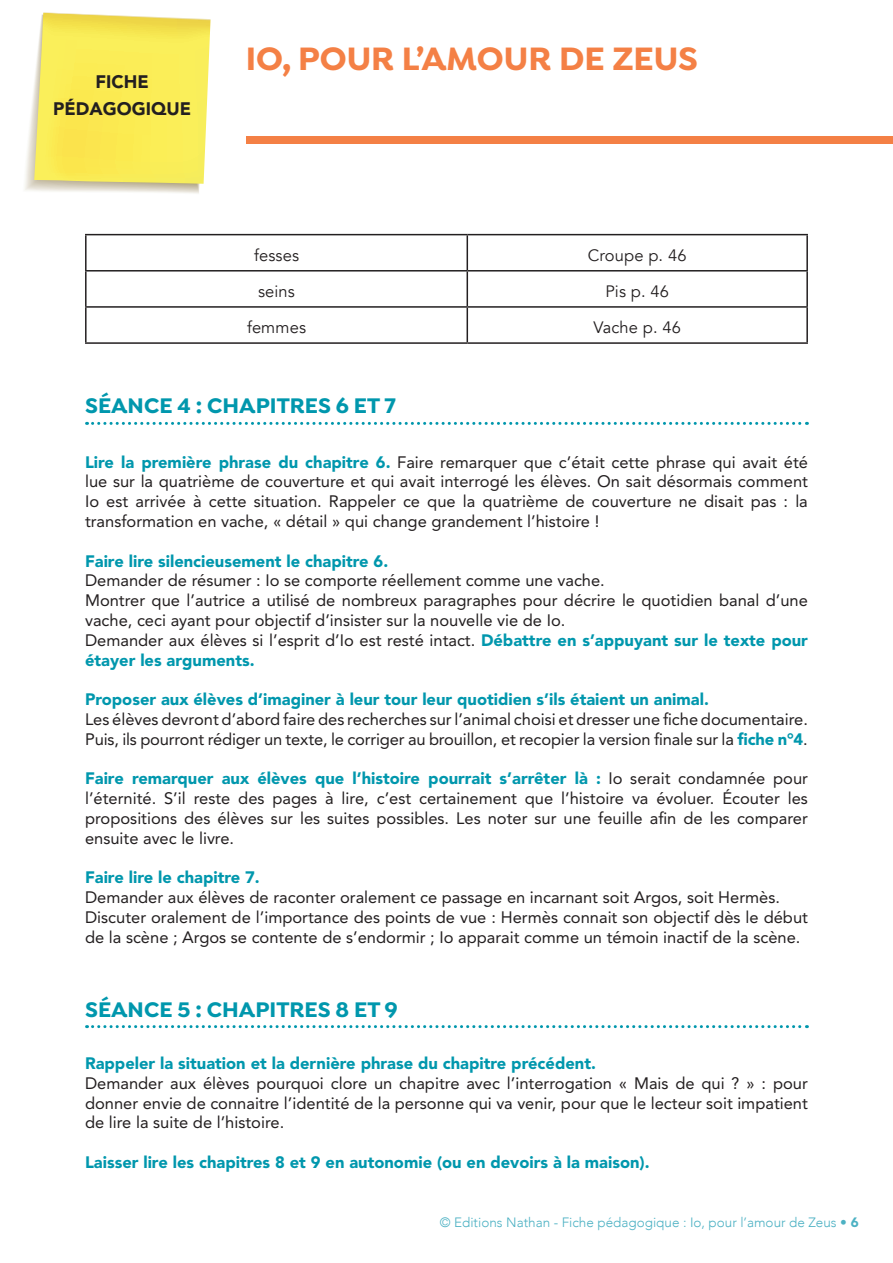
<style>
.page{position:relative;width:893px;height:1263px;background:#fff}
.page>*{position:absolute;margin:0;border:0;box-sizing:border-box;transform-origin:0 0}
.t1{font:700 34.5px "Isidora";color:#f48045}
.t2{font:700 22.5px "Isidora";color:#0097ad}
.t3{font:900 18px/27px "Avenir LT Std";color:#231f20;text-align:center}
.t4{font:16.5px/19.8px "Avenir LT Std";color:#231f20;text-align:justify}
.t5{font:900 16.5px "Avenir LT Std";color:#0097ad}
.t6{font:16.5px "Avenir";letter-spacing:.01em;color:#231f20}
.t7{font:300 13.5px "Avenir";color:#4cb1c3}
.s1{font-weight:900;color:#0097ad}
.s2{font-family:"Avenir LT Std";font-weight:900}
</style>
<div class="page">
<div style="left:246px;top:136px;width:647px;height:8px;background:#f48045"></div>
<svg style="left:25px;top:12px;width:186px;height:182px;background:#f7ea6d"></svg>
<svg style="left:87px;top:422px;width:720px;height:3px"></svg>
<svg style="left:87px;top:1025px;width:720px;height:3px"></svg>
<hr style="left:85px;top:234px;width:382px;height:1px;background:#231f20">
<hr style="left:85px;top:235px;width:2px;height:35px;background:#231f20">
<hr style="left:467px;top:234px;width:341px;height:1px;background:#231f20">
<hr style="left:467px;top:235px;width:1px;height:35px;background:#231f20">
<hr style="left:806px;top:235px;width:2px;height:35px;background:#231f20">
<hr style="left:85px;top:270px;width:382px;height:2px;background:#231f20">
<hr style="left:85px;top:272px;width:2px;height:34px;background:#231f20">
<hr style="left:467px;top:270px;width:341px;height:2px;background:#231f20">
<hr style="left:467px;top:272px;width:1px;height:34px;background:#231f20">
<hr style="left:806px;top:272px;width:2px;height:34px;background:#231f20">
<hr style="left:85px;top:306px;width:382px;height:2px;background:#231f20">
<hr style="left:85px;top:308px;width:2px;height:34px;background:#231f20">
<hr style="left:467px;top:306px;width:341px;height:2px;background:#231f20">
<hr style="left:467px;top:308px;width:1px;height:34px;background:#231f20">
<hr style="left:806px;top:308px;width:2px;height:34px;background:#231f20">
<hr style="left:85px;top:342px;width:382px;height:2px;background:#231f20">
<hr style="left:467px;top:342px;width:341px;height:2px;background:#231f20">
<p class="t3" style="left:53px;top:68px;width:140px">FICHE<br>PÉDAGOGIQUE</p>
<h1 class="t1" style="left:246px;top:37px;width:454px">IO, POUR L’AMOUR DE ZEUS</h1>
<p class="t6" style="left:254px;top:245px;width:46px">fesses</p>
<p class="t6" style="left:588px;top:245px;width:100px">Croupe p. 46</p>
<p class="t6" style="left:258px;top:282px;width:38px">seins</p>
<p class="t6" style="left:605px;top:282px;width:65px">Pis p. 46</p>
<p class="t6" style="left:247px;top:318px;width:61px">femmes</p>
<p class="t6" style="left:593px;top:318px;width:89px">Vache p. 46</p>
<h2 class="t2" style="left:85px;top:392px;width:312px">SÉANCE 4 : CHAPITRES 6 ET 7</h2>
<p class="t4" style="left:85px;top:452px;width:724px"><span class="s1">Lire la première phrase du chapitre 6.</span> Faire remarquer que c’était cette phrase qui avait été lue sur la quatrième de couverture et qui avait interrogé les élèves. On sait désormais comment Io est arrivée à cette situation. Rappeler ce que la quatrième de couverture ne disait pas : la transformation en vache, « détail » qui change grandement l’histoire !</p>
<p class="t5" style="left:85px;top:551px;width:305px">Faire lire silencieusement le chapitre 6.</p>
<p class="t4" style="left:85px;top:571px;width:724px;text-align:left">Demander de résumer : Io se comporte réellement comme une vache.<br>Montrer que l’autrice a utilisé de nombreux paragraphes pour décrire le quotidien banal d’une vache, ceci ayant pour objectif d’insister sur la nouvelle vie de Io.<br>Demander aux élèves si l’esprit d’Io est resté intact. <span class="s1">Débattre en s’appuyant sur le texte pour étayer les arguments.</span></p>
<p class="t5" style="left:85px;top:689px;width:625px">Proposer aux élèves d’imaginer à leur tour leur quotidien s’ils étaient un animal.</p>
<p class="t4" style="left:85px;top:709px;width:724px">Les élèves devront d’abord faire des recherches sur l’animal choisi et dresser une fiche documentaire.<br>Puis, ils pourront rédiger un texte, le corriger au brouillon, et recopier la version finale sur la <span class="s1">fiche n°4</span>.</p>
<p class="t4" style="left:85px;top:769px;width:724px"><span class="s1">Faire remarquer aux élèves que l’histoire pourrait s’arrêter là :</span> Io serait condamnée pour l’éternité. S’il reste des pages à lire, c’est certainement que l’histoire va évoluer. Écouter les propositions des élèves sur les suites possibles. Les noter sur une feuille afin de les comparer ensuite avec le livre.</p>
<p class="t5" style="left:85px;top:868px;width:176px">Faire lire le chapitre 7.</p>
<p class="t4" style="left:85px;top:888px;width:724px;text-align:left">Demander aux élèves de raconter oralement ce passage en incarnant soit Argos, soit Hermès.<br>Discuter oralement de l’importance des points de vue : Hermès connait son objectif dès le début de la scène ; Argos se contente de s’endormir ; Io apparait comme un témoin inactif de la scène.</p>
<h2 class="t2" style="left:85px;top:995px;width:314px">SÉANCE 5 : CHAPITRES 8 ET 9</h2>
<p class="t5" style="left:85px;top:1053px;width:512px">Rappeler la situation et la dernière phrase du chapitre précédent.</p>
<p class="t4" style="left:85px;top:1073px;width:724px">Demander aux élèves pourquoi clore un chapitre avec l’interrogation « Mais de qui ? » : pour donner envie de connaitre l’identité de la personne qui va venir, pour que le lecteur soit impatient de lire la suite de l’histoire.</p>
<p class="t5" style="left:85px;top:1152px;width:566px">Laisser lire les chapitres 8 et 9 en autonomie (ou en devoirs à la maison).</p>
<p class="t7" style="left:440px;top:1214px;width:421px">© Editions Nathan - Fiche pédagogique : Io, pour l’amour de Zeus • <span class="s2">6</span></p>
</div>
